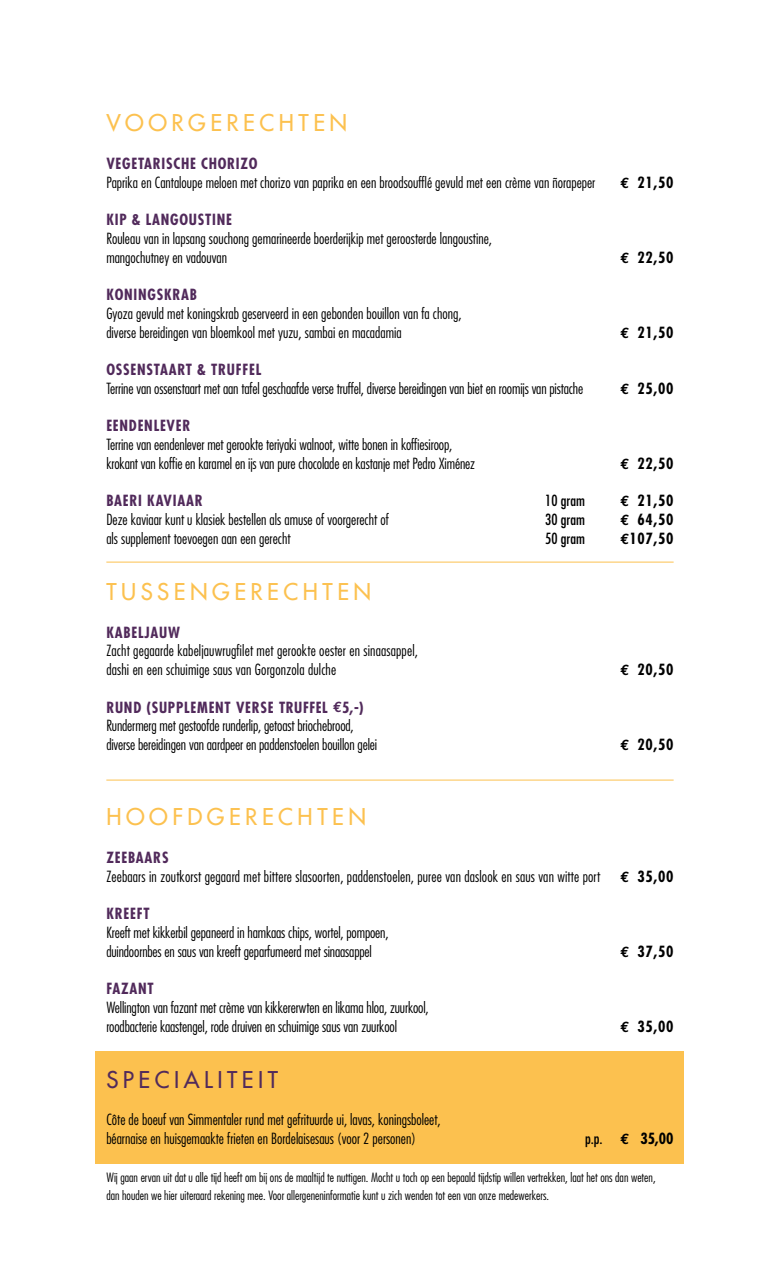
<style>
.page{position:relative;width:780px;height:1276px;background:#fff}
.page>*{position:absolute;margin:0;border:0;box-sizing:border-box;transform-origin:0 0}
.t1{font:500 22.5px "Futura CE";letter-spacing:.2em;color:#fcc14f}
.t2{font:500 22.5px "Futura CE";letter-spacing:.2em;color:#512a5b}
.t3{font:300 condensed 15px/18.8px "Futura";color:#000}
.t4{font:700 condensed 15px "Futura";letter-spacing:.05em;color:#512a5b}
.t5{font:700 condensed 15px "Futura";letter-spacing:.05em;color:#000}
.t6{font:condensed 15px "Futura";color:#000}
.t7{font:300 condensed 12.5px/18.8px "Futura";color:#000}
.s1{font-family:"Euro Mono";font-stretch:normal}
.s2{font-weight:700;color:#512a5b}
.s3{font-family:"Euro Mono";font-weight:700;font-stretch:normal;color:#512a5b}
.s4{font-weight:400}
</style>
<div class="page">
<hr style="left:106px;top:562px;width:567px;height:1px;background:#fcc14f">
<hr style="left:106px;top:780px;width:567px;height:1px;background:#fcc14f">
<div style="left:96px;top:1051px;width:588px;height:113px;background:#fcc14f"></div>
<h1 class="t1" style="left:106px;top:107px;width:242px">VOORGERECHTEN</h1>
<p class="t4" style="left:106px;top:154px;width:153px">VEGETARISCHE CHORIZO</p>
<p class="t3" style="left:106px;top:172px;width:490px">Paprika en Cantaloupe meloen met chorizo van paprika en een broodsoufflé gevuld met een crème van ñorapeper</p>
<p class="t5" style="left:620px;top:172px;width:55px"><span class="s1">€</span> 21,50</p>
<p class="t4" style="left:106px;top:210px;width:127px">KIP &amp; LANGOUSTINE</p>
<p class="t3" style="left:106px;top:229px;width:387px">Rouleau van in lapsang souchong gemarineerde boerderijkip met geroosterde langoustine, mangochutney en vadouvan</p>
<p class="t5" style="left:620px;top:247px;width:55px"><span class="s1">€</span> 22,50</p>
<p class="t4" style="left:106px;top:285px;width:92px">KONINGSKRAB</p>
<p class="t3" style="left:106px;top:304px;width:356px">Gyoza gevuld met koningskrab geserveerd in een gebonden bouillon van fa chong, diverse bereidingen van bloemkool met yuzu, sambai en macadamia</p>
<p class="t5" style="left:620px;top:322px;width:55px"><span class="s1">€</span> 21,50</p>
<p class="t4" style="left:106px;top:360px;width:156px">OSSENSTAART &amp; TRUFFEL</p>
<p class="t3" style="left:106px;top:379px;width:478px">Terrine van ossenstaart met aan tafel geschaafde verse truffel, diverse bereidingen van biet en roomijs van pistache</p>
<p class="t5" style="left:620px;top:379px;width:55px"><span class="s1">€</span> 25,00</p>
<p class="t4" style="left:106px;top:416px;width:86px">EENDENLEVER</p>
<p class="t3" style="left:106px;top:435px;width:370px">Terrine van eendenlever met gerookte teriyaki walnoot, witte bonen in koffiesiroop, krokant van koffie en karamel en ijs van pure chocolade en kastanje met Pedro Ximénez</p>
<p class="t5" style="left:620px;top:454px;width:55px"><span class="s1">€</span> 22,50</p>
<p class="t4" style="left:106px;top:491px;width:98px">BAERI KAVIAAR</p>
<p class="t6" style="left:545px;top:491px;width:41px">10 gram</p>
<p class="t5" style="left:620px;top:491px;width:55px"><span class="s1">€</span> 21,50</p>
<p class="t3" style="left:106px;top:510px;width:284px">Deze kaviaar kunt u klasiek bestellen als amuse of voorgerecht of</p>
<p class="t6" style="left:545px;top:510px;width:41px">30 gram</p>
<p class="t5" style="left:620px;top:510px;width:55px"><span class="s1">€</span> 64,50</p>
<p class="t3" style="left:106px;top:529px;width:186px">als supplement toevoegen aan een gerecht</p>
<p class="t6" style="left:545px;top:529px;width:41px">50 gram</p>
<p class="t5" style="left:620px;top:529px;width:55px"><span class="s1">€</span>107,50</p>
<h1 class="t1" style="left:106px;top:575px;width:266px">TUSSENGERECHTEN</h1>
<p class="t4" style="left:106px;top:622px;width:75px">KABELJAUW</p>
<p class="t3" style="left:106px;top:641px;width:313px">Zacht gegaarde kabeljauwrugfilet met gerookte oester en sinaasappel, dashi en een schuimige saus van Gorgonzola dulche</p>
<p class="t5" style="left:620px;top:660px;width:55px"><span class="s1">€</span> 20,50</p>
<p class="t3" style="left:106px;top:697px;width:272px"><span class="s2">RUND (SUPPLEMENT VERSE TRUFFEL</span> <span class="s3">€</span><span class="s2">5,-)<br></span>Rundermerg met gestoofde runderlip, getoast briochebrood, diverse bereidingen van aardpeer en paddenstoelen bouillon gelei</p>
<p class="t5" style="left:620px;top:735px;width:55px"><span class="s1">€</span> 20,50</p>
<h1 class="t1" style="left:106px;top:800px;width:261px">HOOFDGERECHTEN</h1>
<p class="t4" style="left:106px;top:847px;width:64px">ZEEBAARS</p>
<p class="t3" style="left:106px;top:866px;width:495px">Zeebaars in zoutkorst gegaard met bittere slasoorten, paddenstoelen, puree van daslook en saus van witte port</p>
<p class="t5" style="left:620px;top:866px;width:55px"><span class="s1">€</span> 35,00</p>
<p class="t4" style="left:106px;top:904px;width:45px">KREEFT</p>
<p class="t3" style="left:106px;top:922px;width:284px">Kreeft met kikkerbil gepaneerd in hamkaas chips, wortel, pompoen, duindoornbes en saus van kreeft geparfumeerd met sinaasappel</p>
<p class="t5" style="left:620px;top:941px;width:55px"><span class="s1">€</span> 37,50</p>
<p class="t4" style="left:106px;top:979px;width:49px">FAZANT</p>
<p class="t3" style="left:106px;top:997px;width:324px">Wellington van fazant met crème van kikkererwten en likama hloa, zuurkool, roodbacterie kaastengel, rode druiven en schuimige saus van zuurkool</p>
<p class="t5" style="left:620px;top:1016px;width:55px"><span class="s1">€</span> 35,00</p>
<h1 class="t2" style="left:106px;top:1063px;width:173px">SPECIALITEIT</h1>
<p class="t3" style="left:106px;top:1110px;width:336px">Côte de boeuf van Simmentaler rund met gefrituurde ui, lavas, koningsboleet, béarnaise en huisgemaakte frieten en Bordelaisesaus (voor 2 personen)</p>
<p class="t5" style="left:585px;top:1129px;width:90px"><span class="s4">p.p.</span> <span class="s1">€</span> 35,00</p>
<p class="t7" style="left:106px;top:1167px;width:550px">Wij gaan ervan uit dat u alle tijd heeft om bij ons de maaltijd te nuttigen. Mocht u toch op een bepaald tijdstip willen vertrekken, laat het ons dan weten, dan houden we hier uiteraard rekening mee. Voor allergeneninformatie kunt u zich wenden tot een van onze medewerkers.</p>
</div>
